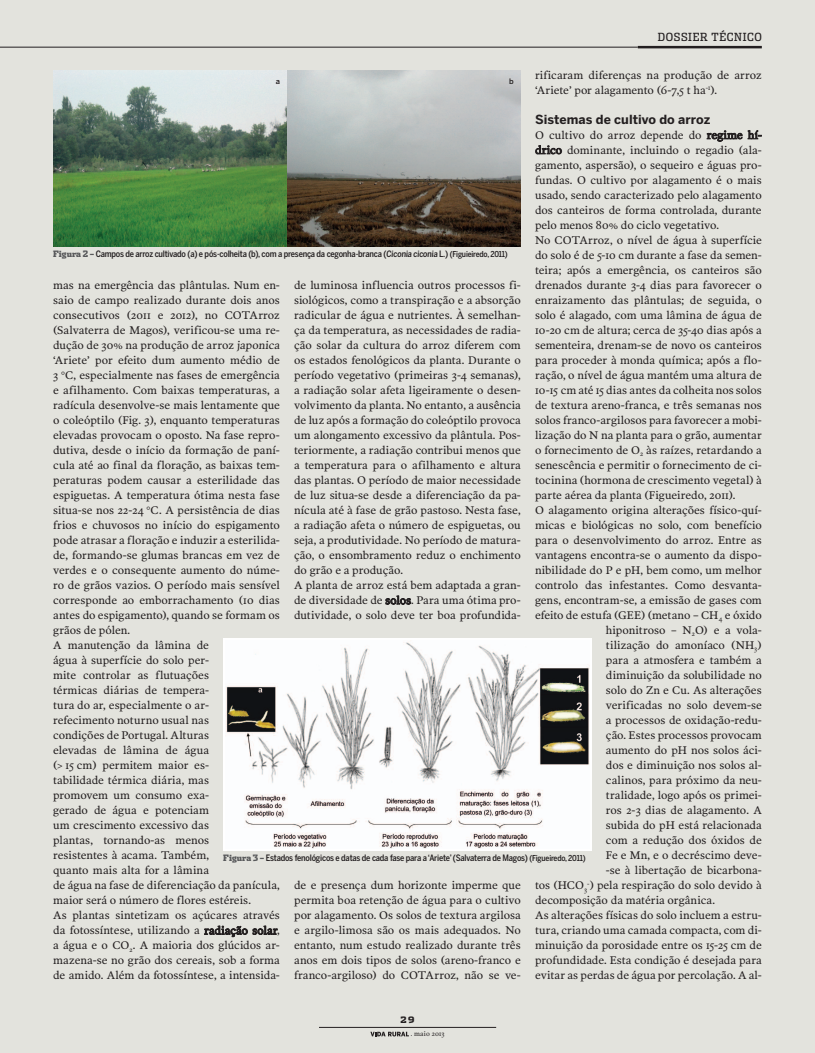
<style>
.page{position:relative;width:815px;height:1053px;background:#fff}
.page>*{position:absolute;margin:0;border:0;box-sizing:border-box;transform-origin:0 0}
.t1{font:700 12.5px "Benton Sans";letter-spacing:.005em;color:#231f20}
.t2{font:11.25px/15px "Poynter Text Roman Two";color:#231f20}
.t3{font:11.25px "Dispatch Cond";letter-spacing:.055em;color:#231f20}
.t4{font:500 8.75px "Benton Sans Cond";letter-spacing:-.02em;color:#231f20}
.t5{font:900 8.75px "Dispatch";color:#231f20}
.t6{font:500 7.5px "Benton Sans";color:#231f20}
.t7{font:6.75px "Poynter Text Roman Two";letter-spacing:.03em;color:#231f20}
.s1{font-family:"Dispatch Cond";font-weight:900;color:#57585a}
.s2{font-size:8.12px}
</style>
<div class="page">
<div style="left:0;top:0;width:815px;height:1052px;background:#e3e3dd"></div>
<svg style="left:370px;top:1031px;width:39px;height:5px"></svg>
<hr style="left:319px;top:1027px;width:177px;height:1px;background:#231f20">
<hr style="left:0;top:47px;width:638px;height:1px;background:#231f20">
<hr style="left:638px;top:46px;width:124px;height:2px;background:#231f20">
<svg style="left:204px;top:925px;width:74px;height:11px"></svg>
<svg style="left:386px;top:595px;width:25px;height:9px"></svg>
<svg style="left:707px;top:130px;width:54px;height:11px"></svg>
<svg style="left:535px;top:145px;width:27px;height:9px"></svg>
<img style="left:53px;top:71px;width:234px;height:175px">
<svg style="left:287px;top:71px;width:234px;height:175px;background:#8c8983"></svg>
<div style="left:223px;top:638px;width:369px;height:212px;background:#fff"></div>
<img style="left:226px;top:642px;width:363px;height:206px">
<p class="t3" style="left:658px;top:30px;width:8px">DOSSI</p>
<p class="t3" style="left:693px;top:30px;width:70px">ER TÉCNICO</p>
<p class="t2" style="left:535px;top:67px;width:228px">rificaram diferenças na produção de arroz ‘Ariete’ por alagamento (6-7,5 t ha<sup>-1</sup>).</p>
<p class="t1" style="left:535px;top:112px;width:177px">Sistemas de cultivo do arroz</p>
<p class="t2" style="left:535px;top:127px;width:228px">O cultivo do arroz depende do regime hí-</p>
<p class="t2" style="left:535px;top:142px;width:228px">drico dominante, incluindo o regadio (ala-</p>
<p class="t2" style="left:535px;top:157px;width:228px">gamento, aspersão), o sequeiro e águas pro-</p>
<p class="t2" style="left:535px;top:172px;width:228px">fundas. O cultivo por alagamento é o mais</p>
<p class="t2" style="left:535px;top:187px;width:228px">usado, sendo caracterizado pelo alagamento</p>
<p class="t2" style="left:535px;top:202px;width:228px">dos canteiros de forma controlada, durante</p>
<p class="t2" style="left:535px;top:217px;width:186px">pelo menos 80% do ciclo vegetativo.</p>
<p class="t2" style="left:535px;top:232px;width:228px">No COTArroz, o nível de água à superfície</p>
<p class="t2" style="left:535px;top:247px;width:228px">do solo é de 5-10 cm durante a fase da semen-</p>
<p class="t2" style="left:535px;top:262px;width:228px">teira; após a emergência, os canteiros são</p>
<p class="t2" style="left:535px;top:277px;width:228px">drenados durante 3-4 dias para favorecer o</p>
<p class="t2" style="left:535px;top:292px;width:228px">enraizamento das plântulas; de seguida, o</p>
<p class="t2" style="left:535px;top:307px;width:228px">solo é alagado, com uma lâmina de água de</p>
<p class="t2" style="left:535px;top:322px;width:228px">10-20 cm de altura; cerca de 35-40 dias após a</p>
<p class="t2" style="left:535px;top:337px;width:228px">sementeira, drenam-se de novo os canteiros</p>
<p class="t2" style="left:535px;top:352px;width:228px">para proceder à monda química; após a flo-</p>
<p class="t2" style="left:535px;top:367px;width:228px">ração, o nível de água mantém uma altura de</p>
<p class="t2" style="left:535px;top:382px;width:228px">10-15 cm até 15 dias antes da colheita nos solos</p>
<p class="t2" style="left:535px;top:397px;width:228px">de textura areno-franca, e três semanas nos</p>
<p class="t2" style="left:535px;top:412px;width:228px">solos franco-argilosos para favorecer a mobi-</p>
<p class="t2" style="left:535px;top:427px;width:228px">lização do N na planta para o grão, aumentar</p>
<p class="t2" style="left:535px;top:442px;width:228px">o fornecimento de O<sub>2</sub> às raízes, retardando a</p>
<p class="t2" style="left:535px;top:457px;width:228px">senescência e permitir o fornecimento de ci-</p>
<p class="t2" style="left:535px;top:472px;width:228px">tocinina (hormona de crescimento vegetal) à</p>
<p class="t2" style="left:535px;top:487px;width:202px">parte aérea da planta (Figueiredo, 2011).</p>
<p class="t2" style="left:535px;top:502px;width:228px">O alagamento origina alterações físico-quí-</p>
<p class="t2" style="left:535px;top:517px;width:228px">micas e biológicas no solo, com benefício</p>
<p class="t2" style="left:535px;top:532px;width:228px">para o desenvolvimento do arroz. Entre as</p>
<p class="t2" style="left:535px;top:547px;width:228px">vantagens encontra-se o aumento da dispo-</p>
<p class="t2" style="left:535px;top:562px;width:228px">nibilidade do P e pH, bem como, um melhor</p>
<p class="t2" style="left:535px;top:577px;width:228px">controlo das infestantes. Como desvanta-</p>
<p class="t2" style="left:535px;top:592px;width:228px">gens, encontram-se, a emissão de gases com</p>
<p class="t2" style="left:535px;top:607px;width:228px">efeito de estufa (GEE) (metano – CH<sub>4</sub> e óxido</p>
<p class="t2" style="left:606px;top:622px;width:157px">hiponitroso – N<sub>2</sub>O) e a vola-</p>
<p class="t2" style="left:606px;top:637px;width:157px">tilização do amoníaco (NH<sub>3</sub>)</p>
<p class="t2" style="left:606px;top:652px;width:157px">para a atmosfera e também a</p>
<p class="t2" style="left:606px;top:667px;width:157px">diminuição da solubilidade no</p>
<p class="t2" style="left:606px;top:682px;width:157px">solo do Zn e Cu. As alterações</p>
<p class="t2" style="left:606px;top:697px;width:157px">verificadas no solo devem-se</p>
<p class="t2" style="left:606px;top:712px;width:157px">a processos de oxidação-redu-</p>
<p class="t2" style="left:606px;top:727px;width:157px">ção. Estes processos provocam</p>
<p class="t2" style="left:606px;top:742px;width:157px">aumento do pH nos solos áci-</p>
<p class="t2" style="left:606px;top:757px;width:157px">dos e diminuição nos solos al-</p>
<p class="t2" style="left:606px;top:772px;width:157px">calinos, para próximo da neu-</p>
<p class="t2" style="left:606px;top:787px;width:157px">tralidade, logo após os primei-</p>
<p class="t2" style="left:606px;top:802px;width:157px">ros 2-3 dias de alagamento. A</p>
<p class="t2" style="left:606px;top:817px;width:157px">subida do pH está relacionada</p>
<p class="t2" style="left:606px;top:832px;width:157px">com a redução dos óxidos de</p>
<p class="t2" style="left:606px;top:847px;width:157px">Fe e Mn, e o decréscimo deve-</p>
<p class="t2" style="left:606px;top:862px;width:157px">-se à libertação de bicarbona-</p>
<p class="t2" style="left:535px;top:877px;width:228px">tos (HCO<sub>3</sub><sup>-</sup>) pela respiração do solo devido à</p>
<p class="t2" style="left:535px;top:892px;width:181px">decomposição da matéria orgânica.</p>
<p class="t2" style="left:535px;top:907px;width:228px">As alterações físicas do solo incluem a estru-</p>
<p class="t2" style="left:535px;top:922px;width:228px">tura, criando uma camada compacta, com di-</p>
<p class="t2" style="left:535px;top:937px;width:228px">minuição da porosidade entre os 15-25 cm de</p>
<p class="t2" style="left:535px;top:952px;width:228px">profundidade. Esta condição é desejada para</p>
<p class="t2" style="left:535px;top:967px;width:228px">evitar as perdas de água por percolação. A al-</p>
<p class="t6" style="left:276px;top:77px;width:6px">a</p>
<p class="t6" style="left:509px;top:77px;width:6px">b</p>
<p class="t4" style="left:53px;top:248px;width:456px"><span class="s1">Figura 2 –</span> Campos de arroz cultivado (a) e pós-colheita (b), com a presença da cegonha-branca (Ciconia ciconia L.) <span class="s2">(Figuieiredo, 2011)</span></p>
<p class="t2" style="left:53px;top:277px;width:229px">mas na emergência das plântulas. Num en&shy;saio de campo realizado durante dois anos consecutivos (2011 e 2012), no COTArroz (Salvaterra de Magos), verificou-se uma re&shy;dução de 30% na produção de arroz japonica ‘Ariete’ por efeito dum aumento médio de 3 °C, especialmente nas fases de emergência e afilhamento. Com baixas temperaturas, a radícula desenvolve-se mais lentamente que o coleóptilo (Fig. 3), enquanto temperaturas elevadas provocam o oposto. Na fase repro&shy;dutiva, desde o início da formação de paní&shy;cula até ao final da floração, as baixas tem&shy;peraturas podem causar a esterilidade das espiguetas. A temperatura ótima nesta fase situa-se nos 22-24 °C. A persistência de dias frios e chuvosos no início do espigamento pode atrasar a floração e induzir a esterilida&shy;de, formando-se glumas brancas em vez de verdes e o consequente aumento do núme&shy;ro de grãos vazios. O período mais sensível corresponde ao emborrachamento (10 dias antes do espigamento), quando se formam os grãos de pólen.<br>A manutenção da lâmina de<br>água à superfície do solo per-<br>mite controlar as flutuações<br>térmicas diárias de tempera-<br>tura do ar, especialmente o ar-<br>refecimento noturno usual nas<br>condições de Portugal. Alturas<br>elevadas de lâmina de água<br>(&gt; 15 cm) permitem maior es-<br>tabilidade térmica diária, mas<br>promovem um consumo exa-<br>gerado de água e potenciam<br>um crescimento excessivo das<br>plantas, tornando-as menos<br>resistentes à acama. Também,<br>quanto mais alta for a lâmina<br>de água na fase de diferenciação da panícula, maior será o número de flores estéreis.<br>As plantas sintetizam os açúcares através da fotossíntese, utilizando a radiação solar, a água e o CO<sub>2</sub>. A maioria dos glúcidos ar&shy;mazena-se no grão dos cereais, sob a forma de amido. Além da fotossíntese, a intensida-</p>
<p class="t2" style="left:294px;top:277px;width:228px">de luminosa influencia outros processos fi&shy;siológicos, como a transpiração e a absorção radicular de água e nutrientes. À semelhan&shy;ça da temperatura, as necessidades de radia&shy;ção solar da cultura do arroz diferem com os estados fenológicos da planta. Durante o período vegetativo (primeiras 3-4 semanas), a radiação solar afeta ligeiramente o desen&shy;volvimento da planta. No entanto, a ausência de luz após a formação do coleóptilo provoca um alongamento excessivo da plântula. Pos&shy;teriormente, a radiação contribui menos que a temperatura para o afilhamento e altura das plantas. O período de maior necessidade de luz situa-se desde a diferenciação da pa&shy;nícula até à fase de grão pastoso. Nesta fase, a radiação afeta o número de espiguetas, ou seja, a produtividade. No período de matura&shy;ção, o ensombramento reduz o enchimento do grão e a produção.<br>A planta de arroz está bem adaptada a gran&shy;de diversidade de solos. Para uma ótima pro&shy;dutividade, o solo deve ter boa profundida-</p>
<p class="t4" style="left:223px;top:852px;width:364px"><span class="s1">Figura 3 –</span> Estados fenológicos e datas de cada fase para a ‘Ariete’ (Salvaterra de Magos) <span class="s2">(Figueiredo, 2011)</span></p>
<p class="t2" style="left:294px;top:877px;width:228px;text-align:justify">de e presença dum horizonte imperme que permita boa retenção de água para o cultivo por alagamento. Os solos de textura argilosa e argilo-limosa são os mais adequados. No entanto, num estudo realizado durante três anos em dois tipos de solos (areno-franco e franco-argiloso) do COTArroz, não se ve-</p>
<p class="t5" style="left:400px;top:1013px;width:15px">29</p>
<p class="t7" style="left:411px;top:1029px;width:35px">. maio 2013</p>
</div>
